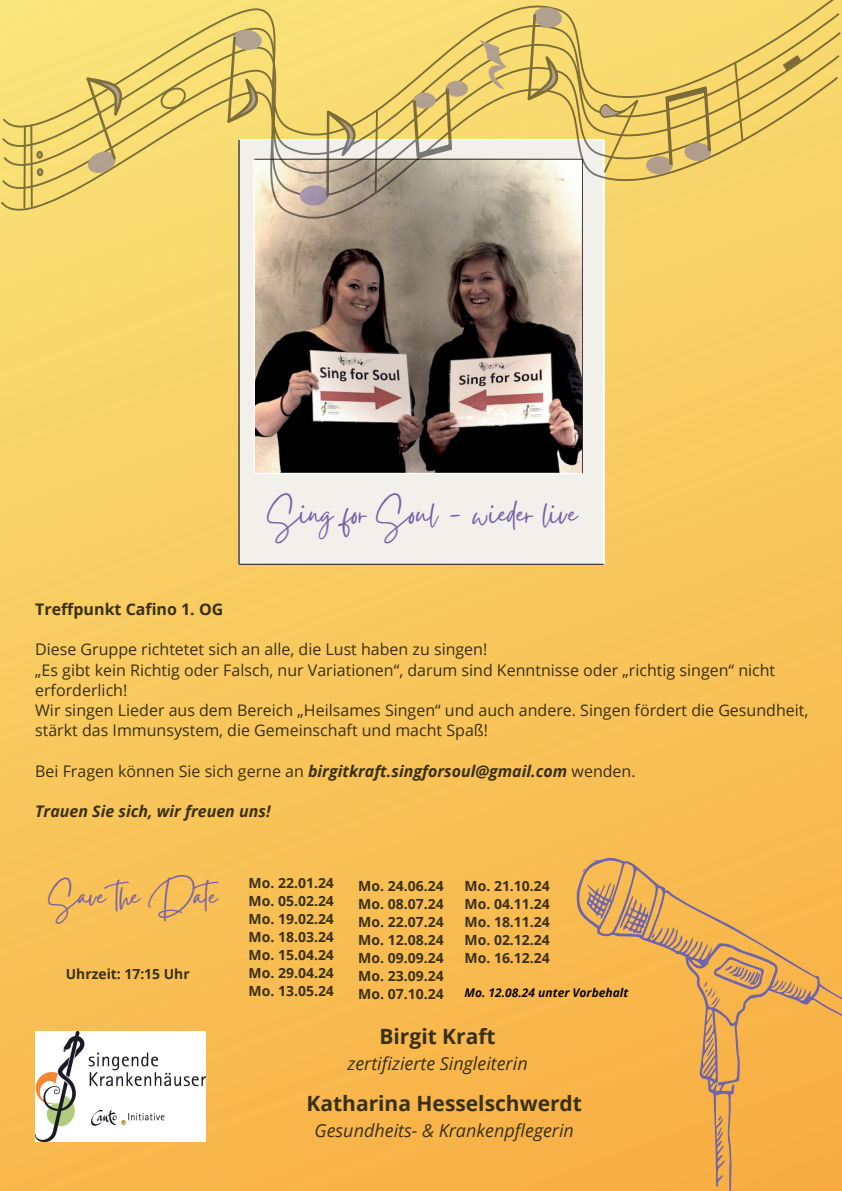
<style>
.page{position:relative;width:842px;height:1191px;background:#fff}
.page>*{position:absolute;margin:0;border:0;box-sizing:border-box;transform-origin:0 0}
.t1{font:41.1px "Gistesy";color:#755fa9}
.t2{font:37.9px "Gistesy";color:#755fa9}
.t3{font:700 21px "Open Sans";color:#393014}
.t4{font:italic 18px "Open Sans";color:#393014}
.t5{font:16px/20.2px "Open Sans";color:#393014}
.t6{font:italic 700 16px "Open Sans";color:#393014}
.t7{font:700 16px "Open Sans";color:#393014}
.t8{font:700 14px/18px "Open Sans";color:#393014;text-align:justify}
.t9{font:700 13.9px "Open Sans";color:#393014}
.t10{font:italic 700 12px "Open Sans";color:#080704}
.s1{font-weight:700;font-style:italic}
</style>
<div class="page">
<img style="left:0;top:0;width:842px;height:1190px">
<svg style="left:239px;top:222px;width:366px;height:342px;background:#a0968e"></svg>
<div style="left:0;top:0;width:841px;height:37px;background:#f8e177"></div>
<svg style="left:2px;top:14px;width:840px;height:198px;background:#f4dd75"></svg>
<svg style="left:0;top:37px;width:841px;height:185px;background:#f2da73"></svg>
<svg style="left:0;top:59px;width:839px;height:163px;background:#ead27d"></svg>
<svg style="left:83px;top:61px;width:65px;height:113px;background:#e1ca6e"></svg>
<svg style="left:225px;top:29px;width:43px;height:97px;background:#d9c36d"></svg>
<svg style="left:156px;top:82px;width:35px;height:33px"></svg>
<div style="left:36px;top:151px;width:7px;height:8px;border:2px solid #000;border-radius:50%"></div>
<svg style="left:23px;top:123px;width:19px;height:87px;background:#d1bc62"></svg>
<div style="left:37px;top:168px;width:6px;height:8px;border:2px solid #000;border-radius:50%"></div>
<svg style="left:299px;top:7px;width:510px;height:198px;background:#e5cd7b"></svg>
<svg style="left:576px;top:857px;width:266px;height:333px;background:#efaf4f"></svg>
<img style="left:35px;top:1031px;width:170px;height:110px">
<h1 class="t1" style="left:267px;top:484px;width:311px">Sing for Soul - wieder live</h1>
<p class="t7" style="left:35px;top:597px;width:190px">Treffpunkt Cafino 1. OG</p>
<p class="t5" style="left:35px;top:639px;width:775px">Diese Gruppe richtetet sich an alle, die Lust haben zu singen!<br>„Es gibt kein Richtig oder Falsch, nur Variationen“, darum sind Kenntnisse oder „richtig singen“ nicht erforderlich!<br>Wir singen Lieder aus dem Bereich „Heilsames Singen“ und auch andere. Singen fördert die Gesundheit, stärkt das Immunsystem, die Gemeinschaft und macht Spaß!</p>
<p class="t5" style="left:35px;top:760px;width:602px">Bei Fragen können Sie sich gerne an <span class="s1">birgitkraft.singforsoul@gmail.com</span> wenden.</p>
<p class="t6" style="left:35px;top:800px;width:237px">Trauen Sie sich, wir freuen uns!</p>
<h2 class="t2" style="left:48px;top:869px;width:182px">Save the Date</h2>
<p class="t9" style="left:66px;top:963px;width:125px">Uhrzeit: 17:15 Uhr</p>
<p class="t8" style="left:249px;top:873px;width:87px">Mo. 22.01.24<br>Mo. 05.02.24<br>Mo. 19.02.24<br>Mo. 18.03.24<br>Mo. 15.04.24<br>Mo. 29.04.24<br>Mo. 13.05.24</p>
<p class="t8" style="left:358px;top:876px;width:87px">Mo. 24.06.24<br>Mo. 08.07.24<br>Mo. 22.07.24<br>Mo. 12.08.24<br>Mo. 09.09.24<br>Mo. 23.09.24<br>Mo. 07.10.24</p>
<p class="t8" style="left:464px;top:876px;width:87px">Mo. 21.10.24<br>Mo. 04.11.24<br>Mo. 18.11.24<br>Mo. 02.12.24<br>Mo. 16.12.24</p>
<p class="t10" style="left:464px;top:984px;width:165px">Mo. 12.08.24 unter Vorbehalt</p>
<h3 class="t3" style="left:379px;top:1021px;width:118px">Birgit Kraft</h3>
<p class="t4" style="left:347px;top:1050px;width:182px">zertifizierte Singleiterin</p>
<h3 class="t3" style="left:306px;top:1088px;width:277px">Katharina Hesselschwerdt</h3>
<p class="t4" style="left:315px;top:1118px;width:261px">Gesundheits- &amp; Krankenpflegerin</p>
</div>
